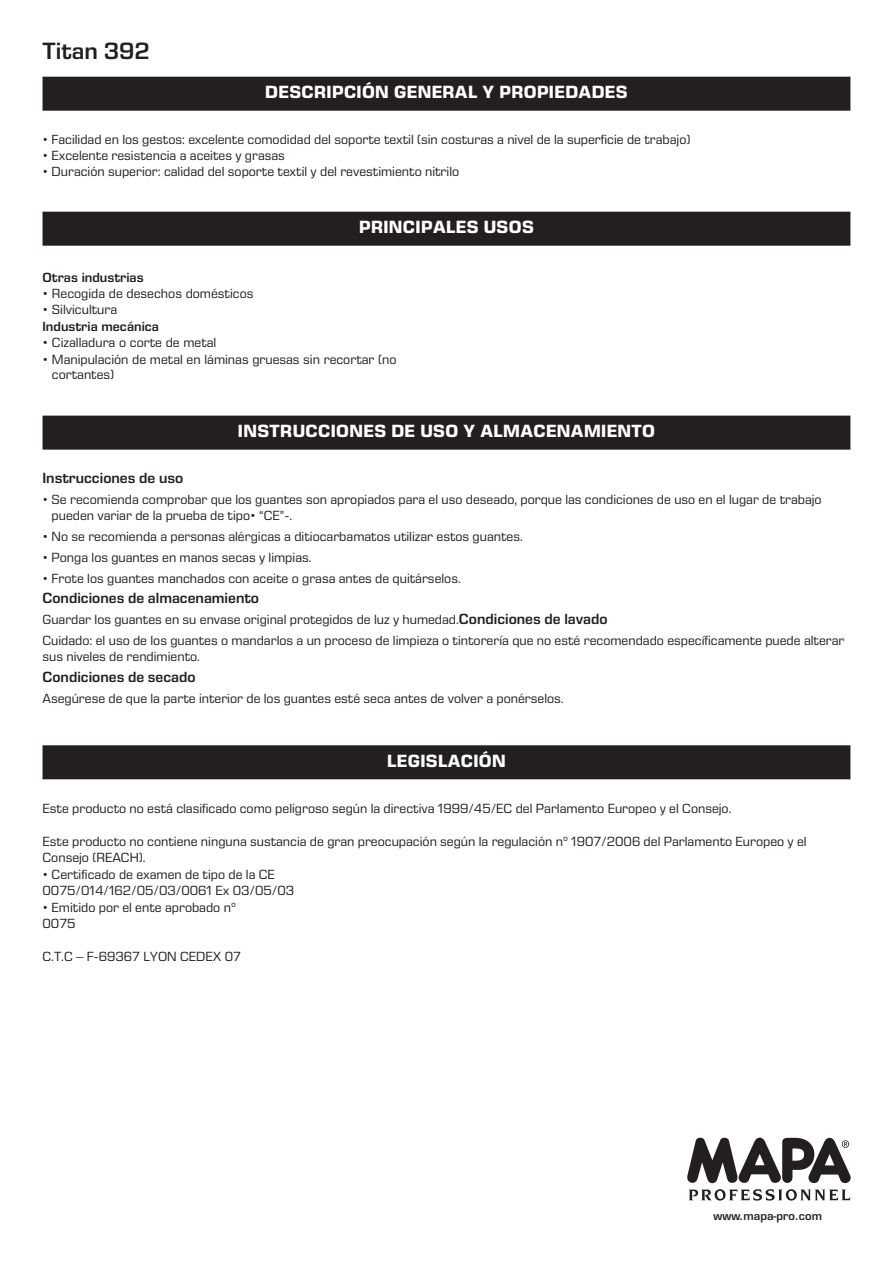
<style>
.page{position:relative;width:893px;height:1263px;background:#fff}
.page>*{position:absolute;margin:0;border:0;box-sizing:border-box;transform-origin:0 0}
._07__Nom_produit_rap{font:600 24px "Eurostile Next LT Pro";color:#231f20}
._08__Titre_bandeau_n{font:700 18px "Eurostile Next LT Pro";letter-spacing:.02em;color:#fff}
._10__Texte{font:600 15px "Eurostile Next LT Pro";color:#231f20}
._10__Texte-2{font:13.5px/16.5px "Eurostile Next LT Pro";color:#231f20}
.formatage_balise{font:13.5px "Eurostile Next LT Pro";color:#231f20}
.secteur_texte{font:13.5px/15.8px "Eurostile Next LT Pro";color:#231f20}
.secteur_titre{font:600 13.5px "Eurostile Next LT Pro";color:#231f20}
.t1{font:600 11.1px "Eurostile";color:#231f20}
.s1{font-weight:600;font-size:15px}
</style>
<div class="page">
<svg style="left:687px;top:1138px;width:164px;height:62px"></svg>
<div style="left:43px;top:77px;width:807px;height:34px;background:#231f20"></div>
<div style="left:43px;top:212px;width:807px;height:34px;background:#231f20"></div>
<div style="left:43px;top:416px;width:807px;height:34px;background:#231f20"></div>
<div style="left:43px;top:745px;width:807px;height:34px;background:#231f20"></div>
<p class="_07__Nom_produit_rap" style="left:43px;top:38px;width:109px">Titan 392</p>
<p class="_08__Titre_bandeau_n" style="left:265px;top:82px;width:364px">DESCRIPCIÓN GENERAL Y PROPIEDADES</p>
<p class="formatage_balise" style="left:43px;top:132px;width:649px">• Facilidad en los gestos: excelente comodidad del soporte textil (sin costuras a nivel de la superficie de trabajo)</p>
<p class="formatage_balise" style="left:43px;top:148px;width:244px">• Excelente resistencia a aceites y grasas</p>
<p class="formatage_balise" style="left:43px;top:164px;width:418px">• Duración superior: calidad del soporte textil y del revestimiento nitrilo</p>
<p class="_08__Titre_bandeau_n" style="left:359px;top:217px;width:176px">PRINCIPALES USOS</p>
<p class="secteur_titre" style="left:43px;top:269px;width:103px">Otras industrias</p>
<p class="secteur_texte" style="left:43px;top:285px;width:212px">• Recogida de desechos domésticos</p>
<p class="secteur_texte" style="left:43px;top:302px;width:76px">• Silvicultura</p>
<p class="secteur_titre" style="left:43px;top:319px;width:118px">Industria mecánica</p>
<p class="secteur_texte" style="left:43px;top:335px;width:175px">• Cizalladura o corte de metal</p>
<p class="secteur_texte" style="left:52px;top:351px;width:346px;text-indent:-9px">• Manipulación de metal en láminas gruesas sin recortar (no cortantes)</p>
<p class="_08__Titre_bandeau_n" style="left:238px;top:421px;width:419px">INSTRUCCIONES DE USO Y ALMACENAMIENTO</p>
<p class="_10__Texte" style="left:43px;top:470px;width:142px">Instrucciones de uso</p>
<p class="_10__Texte-2" style="left:52px;top:491px;width:772px;text-indent:-9px">• Se recomienda comprobar que los guantes son apropiados para el uso deseado, porque las condiciones de uso en el lugar de trabajo pueden variar de la prueba de tipo• “CE”-.</p>
<p class="_10__Texte-2" style="left:43px;top:528px;width:482px">• No se recomienda a personas alérgicas a ditiocarbamatos utilizar estos guantes.</p>
<p class="_10__Texte-2" style="left:43px;top:549px;width:270px">• Ponga los guantes en manos secas y limpias.</p>
<p class="_10__Texte-2" style="left:43px;top:570px;width:420px">• Frote los guantes manchados con aceite o grasa antes de quitárselos.</p>
<p class="_10__Texte" style="left:43px;top:590px;width:218px">Condiciones de almacenamiento</p>
<p class="_10__Texte-2" style="left:43px;top:611px;width:567px">Guardar los guantes en su envase original protegidos de luz y humedad.<span class="s1">Condiciones de lavado</span></p>
<p class="_10__Texte-2" style="left:43px;top:632px;width:803px">Cuidado: el uso de los guantes o mandarlos a un proceso de limpieza o tintorería que no esté recomendado específicamente puede alterar sus niveles de rendimiento.</p>
<p class="_10__Texte" style="left:43px;top:669px;width:155px">Condiciones de secado</p>
<p class="_10__Texte-2" style="left:43px;top:690px;width:523px">Asegúrese de que la parte interior de los guantes esté seca antes de volver a ponérselos.</p>
<p class="_08__Titre_bandeau_n" style="left:387px;top:750px;width:120px">LEGISLACIÓN</p>
<p class="_10__Texte-2" style="left:43px;top:800px;width:690px">Este producto no está clasificado como peligroso según la directiva 1999/45/EC del Parlamento Europeo y el Consejo.</p>
<p class="_10__Texte-2" style="left:43px;top:833px;width:766px">Este producto no contiene ninguna sustancia de gran preocupación según la regulación nº 1907/2006 del Parlamento Europeo y el<br>Consejo (REACH).</p>
<p class="_10__Texte-2" style="left:43px;top:866px;width:234px">• Certificado de examen de tipo de la CE</p>
<p class="_10__Texte-2" style="left:43px;top:883px;width:253px">0075/014/162/05/03/0061 Ex 03/05/03</p>
<p class="_10__Texte-2" style="left:43px;top:899px;width:195px">• Emitido por el ente aprobado nº</p>
<p class="_10__Texte-2" style="left:43px;top:916px;width:34px">0075</p>
<p class="_10__Texte-2" style="left:43px;top:949px;width:200px">C.T.C – F-69367 LYON CEDEX 07</p>
<p class="t1" style="left:714px;top:1209px;width:110px">www.mapa-pro.com</p>
</div>
